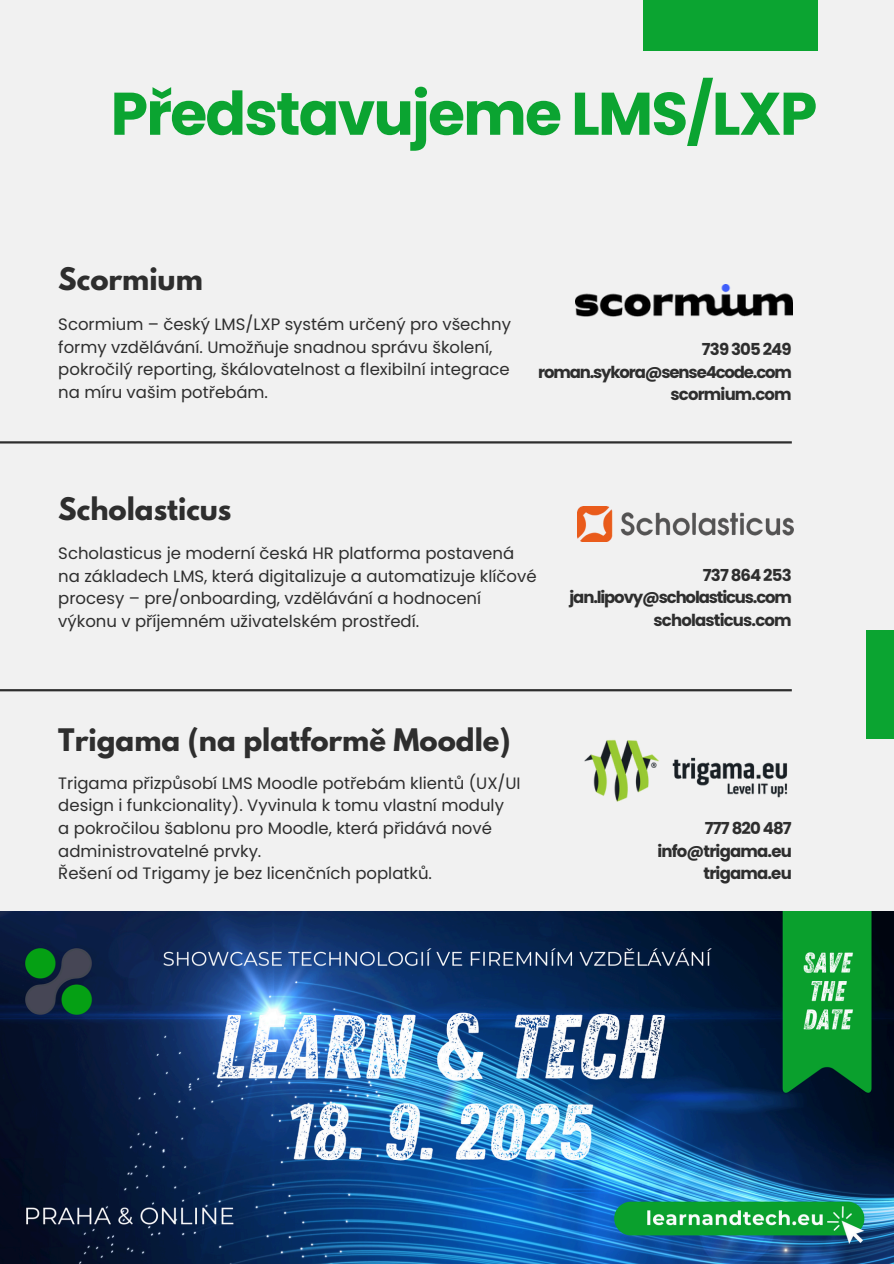
<style>
.page{position:relative;width:894px;height:1264px;background:#fff}
.page>*{position:absolute;margin:0;border:0;box-sizing:border-box;transform-origin:0 0}
.t1{font:700 60px "Poppins";letter-spacing:-.03em;color:#0ba431}
.t2{font:700 27.45px "League Spartan";color:#2e2e2e}
.t3{font:16.5px/22.5px "Poppins";color:#2e2e2e}
.t4{font:700 16.5px/22.5px "Poppins";letter-spacing:-.07em;color:#2e2e2e;text-align:right}
.t5{font:700 16.5px/22.5px "Poppins";letter-spacing:-.05em;color:#2e2e2e;text-align:right}
</style>
<div class="page">
<div style="left:0;top:0;width:893px;height:1263px;background:#f1f1f1"></div>
<hr style="left:0;top:441px;width:791px;height:2px;background:#2e2e2e">
<hr style="left:0;top:689px;width:791px;height:2px;background:#2e2e2e">
<img style="left:575px;top:284px;width:216px;height:33px">
<img style="left:584px;top:739px;width:204px;height:63px">
<div style="left:865px;top:630px;width:28px;height:109px;background:#0ba431"></div>
<img style="left:0;top:911px;width:893px;height:352px">
<div style="left:642px;top:0;width:175px;height:51px;background:#0ba431"></div>
<img style="left:577px;top:506px;width:215px;height:35px">
<p class="t1" style="left:111px;top:72px;width:708px">Představujeme LMS/LXP</p>
<p class="t2" style="left:58px;top:265px;width:146px">Scormium</p>
<h3 class="t3" style="left:58px;top:313px;width:454px">Scormium – český LMS/LXP systém určený pro všechny formy vzdělávání. Umožňuje snadnou správu školení, pokročilý reporting, škálovatelnost a flexibilní integrace</h3>
<p class="t3" style="left:58px;top:381px;width:211px">na míru vašim potřebám.</p>
<h2 class="t4" style="left:538px;top:338px;width:255px">739 305 249 roman.sykora@sense4code.com scormium.com</h2>
<p class="t2" style="left:58px;top:495px;width:175px">Scholasticus</p>
<p class="t3" style="left:58px;top:542px;width:457px">Scholasticus je moderní česká HR platforma postavená</p>
<p class="t3" style="left:58px;top:565px;width:479px">na základech LMS, která digitalizuje a automatizuje klíčové procesy – pre/onboarding, vzdělávání a hodnocení výkonu v příjemném uživatelském prostředí.</p>
<h3 class="t4" style="left:569px;top:563px;width:224px">737 864 253 jan.lipovy@scholasticus.com scholasticus.com</h3>
<p class="t2" style="left:58px;top:726px;width:453px">Trigama (na platformě Moodle)</p>
<h2 class="t3" style="left:58px;top:772px;width:463px">Trigama přizpůsobí LMS Moodle potřebám klientů (UX/UI design i funkcionality). Vyvinula k tomu vlastní moduly</h2>
<p class="t3" style="left:58px;top:817px;width:435px">a pokročilou šablonu pro Moodle, která přidává nové administrovatelné prvky.</p>
<p class="t3" style="left:58px;top:862px;width:375px">Řešení od Trigamy je bez licenčních poplatků.</p>
<p class="t5" style="left:657px;top:817px;width:136px">777 820 487 info@trigama.eu trigama.eu</p>
</div>
